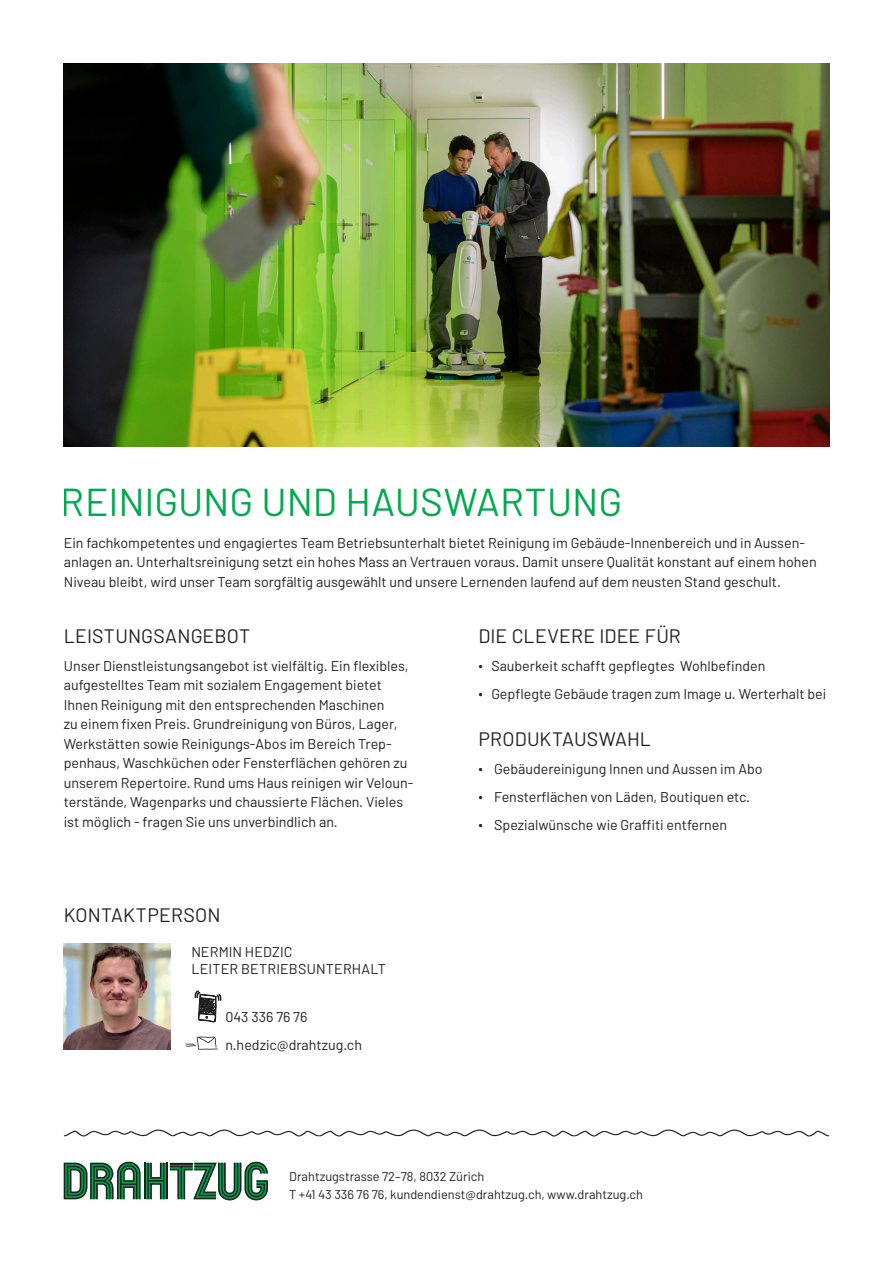
<style>
.page{position:relative;width:893px;height:1263px;background:#fff}
.page>*{position:absolute;margin:0;border:0;box-sizing:border-box;transform-origin:0 0}
.t1{font:39px "Barlow";color:#00a94e}
.untertitel{font:19.5px "Barlow";letter-spacing:.01em;color:#231f20}
.lauftext{font:14.25px/19.5px "Barlow";color:#231f20}
.auszeichnung{font:14.25px "Barlow";letter-spacing:.01em;color:#231f20}
.adresse{font:12.75px "Barlow";color:#231f20}
</style>
<div class="page">
<svg style="left:64px;top:1129px;width:765px;height:8px"></svg>
<svg style="left:64px;top:1162px;width:204px;height:38px"></svg>
<svg style="left:195px;top:991px;width:26px;height:31px"></svg>
<svg style="left:185px;top:1036px;width:33px;height:14px"></svg>
<img style="left:64px;top:943px;width:106px;height:107px">
<img style="left:64px;top:64px;width:765px;height:382px">
<h1 class="t1" style="left:61px;top:478px;width:563px">REINIGUNG UND HAUSWARTUNG</h1>
<p class="lauftext" style="left:64px;top:532px;width:755px">Ein fachkompetentes und engagiertes Team Betriebsunterhalt bietet Reinigung im Gebäude-Innenbereich und in Aussen&shy;anlagen an. Unterhaltsreinigung setzt ein hohes Mass an Vertrauen voraus. Damit unsere Qualität konstant auf einem hohen<br>Niveau bleibt, wird unser Team sorgfältig ausgewählt und unsere Lernenden laufend auf dem neusten Stand geschult.</p>
<p class="untertitel" style="left:64px;top:624px;width:188px">LEISTUNGSANGEBOT</p>
<p class="lauftext" style="left:64px;top:655px;width:351px">Unser Dienstleistungsangebot ist vielfältig. Ein flexibles, aufgestelltes Team mit sozialem Engagement bietet Ihnen Reinigung mit den entsprechenden Maschinen<br>zu einem fixen Preis. Grundreinigung von Büros, Lager, Werkstätten sowie Reinigungs-Abos im Bereich Trep&shy;penhaus, Waschküchen oder Fensterflächen gehören zu unserem Repertoire. Rund ums Haus reinigen wir Veloun&shy;terstände, Wagenparks und chaussierte Flächen. Vieles ist möglich - fragen Sie uns unverbindlich an.</p>
<p class="untertitel" style="left:64px;top:903px;width:158px">KONTAKTPERSON</p>
<p class="auszeichnung" style="left:191px;top:943px;width:103px">NERMIN HEDZIC</p>
<p class="auszeichnung" style="left:191px;top:960px;width:196px">LEITER BETRIEBSUNTERHALT</p>
<p class="lauftext" style="left:225px;top:1006px;width:84px">043 336 76 76</p>
<p class="lauftext" style="left:225px;top:1034px;width:138px">n.hedzic@drahtzug.ch</p>
<p class="untertitel" style="left:478px;top:624px;width:204px">DIE CLEVERE IDEE FÜR</p>
<p class="lauftext" style="left:478px;top:655px;width:288px">∙ Sauberkeit schafft gepflegtes Wohlbefinden</p>
<p class="lauftext" style="left:478px;top:683px;width:349px">∙ Gepflegte Gebäude tragen zum Image u. Werterhalt bei</p>
<p class="untertitel" style="left:478px;top:727px;width:174px">PRODUKTAUSWAHL</p>
<p class="lauftext" style="left:478px;top:759px;width:286px">∙ Gebäudereinigung Innen und Aussen im Abo</p>
<p class="lauftext" style="left:478px;top:787px;width:273px">∙ Fensterflächen von Läden, Boutiquen etc.</p>
<p class="lauftext" style="left:478px;top:815px;width:250px">∙ Spezialwünsche wie Graffiti entfernen</p>
<p class="adresse" style="left:289px;top:1169px;width:197px">Drahtzugstrasse 72–78, 8032 Zürich</p>
<p class="adresse" style="left:289px;top:1187px;width:355px">T +41 43 336 76 76, kundendienst@drahtzug.ch, www.drahtzug.ch</p>
</div>
